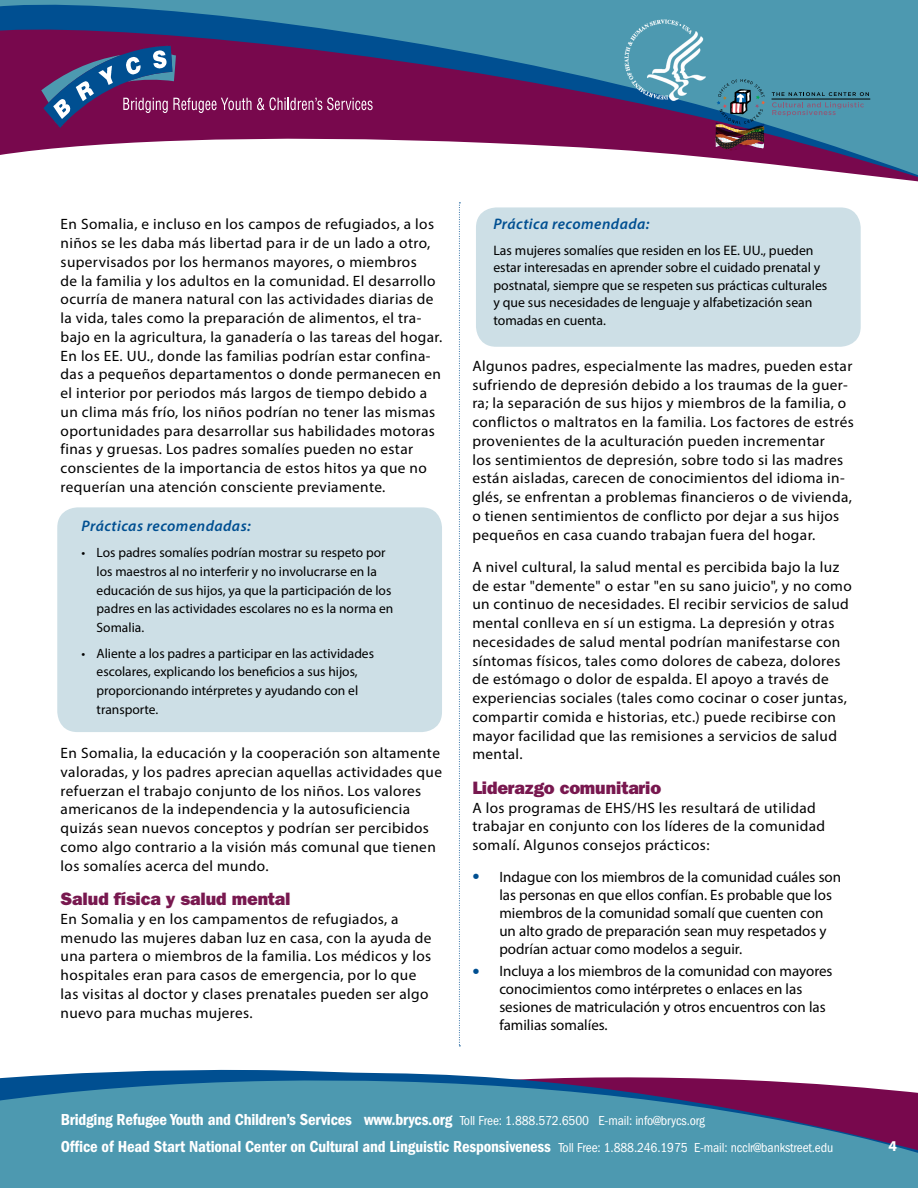
<style>
.page{position:relative;width:918px;height:1188px;background:#fff}
.page>*{position:absolute;margin:0;border:0;box-sizing:border-box;transform-origin:0 0}
.t1{font:18px "ITC Franklin Gothic Std Hvy";letter-spacing:-.01em;color:#fff}
.Para_Header{font:18px "ITC Franklin Gothic Std Hvy";letter-spacing:-.01em;color:#78184f}
.t2{font:16.5px "ITC Franklin Gothic Std Dm Cd";letter-spacing:-.01em;color:#fff}
.Practice_Tip_Title{font:italic 600 15.3px "Myriad Pro";letter-spacing:.03em;color:#004f91}
.t3{font:15px/18.8px "Myriad Pro";letter-spacing:.025em;color:#000}
.t4{font:15px/18px "Myriad Pro";color:#000}
.t5{font:500 15px "ITC Franklin Gothic Std";letter-spacing:.005em;color:#fff}
.t6{font:700 15px "Myriad Pro";color:#fff}
.Prac_Tip_Text{font:13.8px/17.7px "Myriad Pro";color:#000}
.t7{font:13.5px/18.8px "Myriad Pro";color:#000}
.s1{font-size:25.5px;color:#004f91}
.s2{font-family:"ITC Franklin Gothic Std";font-stretch:condensed;font-size:13.5px}
</style>
<div class="page">
<svg style="left:0;top:1069px;width:743px;height:11px"></svg>
<svg style="left:0;top:1080px;width:918px;height:108px;background:#4f87a4"></svg>
<svg style="left:459px;top:202px;width:1px;height:845px"></svg>
<svg style="left:0;top:0;width:918px;height:19px;background:#418eab"></svg>
<svg style="left:0;top:19px;width:918px;height:163px"></svg>
<svg style="left:41px;top:46px;width:210px;height:82px;background:#6b2d6a"></svg>
<svg style="left:257px;top:97px;width:116px;height:13px;background:#9c4a7c"></svg>
<svg style="left:772px;top:92px;width:97px;height:4px"></svg>
<hr style="left:772px;top:99px;width:98px;height:1px;background:#000">
<svg style="left:772px;top:102px;width:92px;height:14px"></svg>
<img style="left:716px;top:79px;width:49px;height:71px">
<img style="left:612px;top:12px;width:100px;height:99px;border-radius:50px">
<div style="left:476px;top:207px;width:385px;height:140px;background:#cddfe6;border-radius:20px"></div>
<div style="left:57px;top:507px;width:385px;height:225px;background:#cddfe6;border-radius:20px"></div>
<p class="t3" style="left:61px;top:215px;width:383px">En Somalia, e incluso en los campos de refugiados, a los niños se les daba más libertad para ir de un lado a otro, supervisados por los hermanos mayores, o miembros<br>de la familia y los adultos en la comunidad. El desarrollo ocurría de manera natural con las actividades diarias de la vida, tales como la preparación de alimentos, el tra&shy;bajo en la agricultura, la ganadería o las tareas del hogar.<br>En los EE. UU., donde las familias podrían estar confina&shy;das a pequeños departamentos o donde permanecen en el interior por periodos más largos de tiempo debido a un clima más frío, los niños podrían no tener las mismas oportunidades para desarrollar sus habilidades motoras finas y gruesas. Los padres somalíes pueden no estar conscientes de la importancia de estos hitos ya que no requerían una atención consciente previamente.</p>
<h3 class="Practice_Tip_Title" style="left:82px;top:516px;width:171px">Prácticas recomendadas:</h3>
<p class="t7" style="left:97px;top:543px;width:298px;text-indent:-15px">• Los padres somalíes podrían mostrar su respeto por los maestros al no interferir y no involucrarse en la educación de sus hijos, ya que la participación de los padres en las actividades escolares no es la norma en Somalia.</p>
<p class="t7" style="left:97px;top:644px;width:279px;text-indent:-15px">• Aliente a los padres a participar en las actividades escolares, explicando los beneficios a sus hijos, proporcionando intérpretes y ayudando con el transporte.</p>
<p class="t3" style="left:61px;top:744px;width:383px">En Somalia, la educación y la cooperación son altamente valoradas, y los padres aprecian aquellas actividades que refuerzan el trabajo conjunto de los niños. Los valores americanos de la independencia y la autosuficiencia quizás sean nuevos conceptos y podrían ser percibidos como algo contrario a la visión más comunal que tienen los somalíes acerca del mundo.</p>
<h2 class="Para_Header" style="left:61px;top:888px;width:232px">Salud física y salud mental</h2>
<p class="t3" style="left:61px;top:909px;width:372px">En Somalia y en los campamentos de refugiados, a menudo las mujeres daban luz en casa, con la ayuda de una partera o miembros de la familia. Los médicos y los hospitales eran para casos de emergencia, por lo que las visitas al doctor y clases prenatales pueden ser algo nuevo para muchas mujeres.</p>
<h3 class="Practice_Tip_Title" style="left:493px;top:215px;width:158px">Práctica recomendada:</h3>
<p class="Prac_Tip_Text" style="left:493px;top:241px;width:336px">Las mujeres somalíes que residen en los EE. UU., pueden estar interesadas en aprender sobre el cuidado prenatal y postnatal, siempre que se respeten sus prácticas culturales y que sus necesidades de lenguaje y alfabetización sean tomadas en cuenta.</p>
<p class="t3" style="left:472px;top:356px;width:383px">Algunos padres, especialmente las madres, pueden estar sufriendo de depresión debido a los traumas de la guer&shy;ra; la separación de sus hijos y miembros de la familia, o conflictos o maltratos en la familia. Los factores de estrés provenientes de la aculturación pueden incrementar<br>los sentimientos de depresión, sobre todo si las madres están aisladas, carecen de conocimientos del idioma in&shy;glés, se enfrentan a problemas financieros o de vivienda, o tienen sentimientos de conflicto por dejar a sus hijos pequeños en casa cuando trabajan fuera del hogar.</p>
<p class="t3" style="left:472px;top:557px;width:381px">A nivel cultural, la salud mental es percibida bajo la luz de estar "demente" o estar "en su sano juicio", y no como un continuo de necesidades. El recibir servicios de salud mental conlleva en sí un estigma. La depresión y otras necesidades de salud mental podrían manifestarse con síntomas físicos, tales como dolores de cabeza, dolores de estómago o dolor de espalda. El apoyo a través de experiencias sociales (tales como cocinar o coser juntas, compartir comida e historias, etc.) puede recibirse con mayor facilidad que las remisiones a servicios de salud mental.</p>
<h2 class="Para_Header" style="left:472px;top:777px;width:190px">Liderazgo comunitario</h2>
<p class="t3" style="left:472px;top:798px;width:354px">A los programas de EHS/HS les resultará de utilidad trabajar en conjunto con los líderes de la comunidad somalí. Algunos consejos prácticos:</p>
<p class="t4" style="left:499px;top:867px;width:343px;text-indent:-27px"><span class="s1">•</span> Indague con los miembros de la comunidad cuáles son las personas en que ellos confían. Es probable que los miembros de la comunidad somalí que cuenten con un alto grado de preparación sean muy respetados y podrían actuar como modelos a seguir.</p>
<p class="t4" style="left:499px;top:962px;width:335px;text-indent:-27px"><span class="s1">•</span> Incluya a los miembros de la comunidad con mayores conocimientos como intérpretes o enlaces en las sesiones de matriculación y otros encuentros con las familias somalíes.</p>
<p class="t2" style="left:61px;top:1110px;width:646px">Bridging Refugee Youth and Children’s Services www.brycs.org <span class="s2">Toll Free: 1.888.572.6500 E-mail: info@brycs.org</span></p>
<p class="t1" style="left:169px;top:1114px;width:164px">Children’s Services</p>
<p class="t5" style="left:162px;top:1137px;width:178px">Toll Free: 1. 888.572.6500</p>
<p class="t1" style="left:493px;top:1114px;width:336px">Cultural and Linguistic Responsiveness</p>
<p class="t5" style="left:575px;top:1137px;width:173px">Toll Free: 1.888.246.1975</p>
<p class="t2" style="left:61px;top:1138px;width:774px">Office of Head Start National Center on Cultural and Linguistic Responsiveness <span class="s2">Toll Free: 1.888.246.1975 E-mail: ncclr@bankstreet.edu</span></p>
<p class="t6" style="left:889px;top:1136px;width:10px">4</p>
</div>
